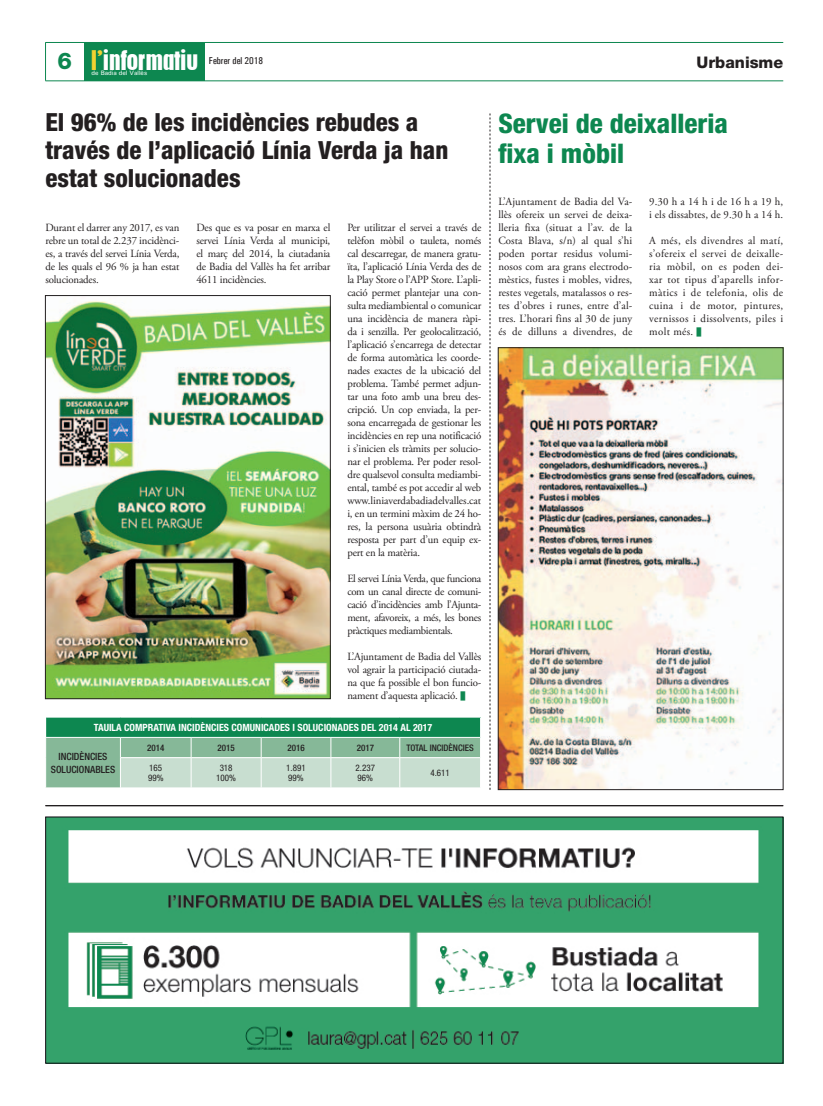
<style>
.page{position:relative;width:823px;height:1106px;background:#fff}
.page>*{position:absolute;margin:0;border:0;box-sizing:border-box;transform-origin:0 0}
.t1{font:800 condensed 27px/30px "Helvetica Neue LT Std";color:#0d8750}
.t2{font:800 condensed 25px/28px "Helvetica Neue LT Std";color:#231f20}
.t3{font:800 23px "Helvetica Neue LT Std";color:#0d8750}
.t4{font:22.3px "Pilsen Plakat";color:#fff}
.t5{font:800 16px "Helvetica Neue LT Std";color:#231f20}
.t6{font:11px/13px "Adobe Garamond Pro";letter-spacing:-.015em;color:#231f20;text-align:justify}
.t7{font:11px/13px "Adobe Garamond Pro";letter-spacing:.01em;color:#231f20}
.t8{font:700 condensed 10px "Helvetica Neue LT Std";color:#fff}
.t9{font:500 condensed 10px/13px "Helvetica Neue LT Std";color:#231f20;text-align:center}
.t10{font:500 condensed 10px "Univers";color:#231f20}
.t11{font:condensed 9px/10px "Helvetica Neue LT Std";color:#231f20}
.t12{font:500 condensed 9px "Helvetica Neue LT Std";color:#231f20}
.t13{font:500 6.4px "Univers";color:#fff}
.s1{color:#f2d231}
.s2{color:#0d8750}
</style>
<div class="page">
<hr style="left:45px;top:805px;width:737px;height:1px;background:#231f20">
<img style="left:47px;top:818px;width:733px;height:243px">
<hr style="left:45px;top:42px;width:737px;height:1px;background:#0d8750">
<hr style="left:45px;top:81px;width:737px;height:1px;background:#0d8750">
<hr style="left:45px;top:42px;width:1px;height:39px;background:#0d8750">
<div style="left:84px;top:42px;width:121px;height:39px;background:#0d8750"></div>
<svg style="left:489px;top:113px;width:1px;height:676px"></svg>
<img style="left:47px;top:301px;width:281px;height:396px">
<div style="left:45px;top:295px;width:285px;height:404px;border:1px solid #231f20"></div>
<img style="left:500px;top:349px;width:280px;height:438px">
<div style="left:498px;top:347px;width:284px;height:442px;border:1px solid #231f20"></div>
<svg style="left:45px;top:717px;width:436px;height:71px;background:#81ba9c"></svg>
<hr style="left:120px;top:787px;width:71px;height:1px;background:#fff">
<hr style="left:191px;top:787px;width:70px;height:1px;background:#fff">
<hr style="left:261px;top:787px;width:70px;height:1px;background:#fff">
<hr style="left:331px;top:787px;width:68px;height:1px;background:#fff">
<hr style="left:399px;top:787px;width:81px;height:1px;background:#fff">
<h3 class="t4" style="left:91px;top:42px;width:108px"><span class="s1">l'</span>informatiu</h3>
<h3 class="t5" style="left:696px;top:53px;width:88px">Urbanisme</h3>
<h3 class="t3" style="left:58px;top:47px;width:16px">6</h3>
<p class="t10" style="left:209px;top:55px;width:56px">Febrer del 2018</p>
<p class="t13" style="left:91px;top:69px;width:57px">de Badia del Vallès</p>
<h2 class="t2" style="left:45px;top:108px;width:404px">El 96% de les incidències rebudes a través de l’aplicació Línia Verda ja han estat solucionades</h2>
<h1 class="t1" style="left:498px;top:108px;width:231px">Servei de deixalleria fixa i mòbil</h1>
<p class="t6" style="left:45px;top:221px;width:135px">Durant el darrer any 2017, es van rebre un total de 2.237 incidènci&shy;es, a través del servei Línia Verda, de les quals el 96 % ja han estat solucionades.</p>
<p class="t7" style="left:649px;top:195px;width:135px">9.30 h a 14 h i de 16 h a 19 h, i els dissabtes, de 9.30 h a 14 h.</p>
<p class="t6" style="left:649px;top:234px;width:135px">A més, els divendres al matí, s’ofereix el servei de deixalle&shy;ria mòbil, on es poden dei&shy;xar tot tipus d’aparells infor&shy;màtics i de telefonia, olis de cuina i de motor, pintures, vernissos i dissolvents, piles i molt més. <span class="s2">■</span></p>
<p class="t6" style="left:498px;top:195px;width:135px">L’Ajuntament de Badia del Va&shy;llès ofereix un servei de deixa&shy;lleria fixa (situat a l’av. de la Costa Blava, s/n) al qual s’hi poden portar residus volumi&shy;nosos com ara grans electrodo&shy;mèstics, fustes i mobles, vidres, restes vegetals, matalassos o res&shy;tes d’obres i runes, entre d’al&shy;tres. L’horari fins al 30 de juny és de dilluns a divendres, de</p>
<p class="t6" style="left:196px;top:221px;width:135px">Des que es va posar en marxa el servei Línia Verda al municipi, el març del 2014, la ciutadania de Badia del Vallès ha fet arribar 4611 incidències.</p>
<p class="t6" style="left:347px;top:221px;width:135px">Per utilitzar el servei a través de telèfon mòbil o tauleta, només cal descarregar, de manera gratu&shy;ïta, l’aplicació Línia Verda des de la Play Store o l’APP Store. L’apli&shy;cació permet plantejar una con&shy;sulta mediambiental o comunicar una incidència de manera ràpi&shy;da i senzilla. Per geolocalització, l’aplicació s’encarrega de detectar de forma automàtica les coorde&shy;nades exactes de la ubicació del problema. També permet adjun&shy;tar una foto amb una breu des&shy;cripció. Un cop enviada, la per&shy;sona encarregada de gestionar les incidències en rep una notificació i s’inicien els tràmits per solucio&shy;nar el problema. Per poder resol&shy;dre qualsevol consulta mediambi&shy;ental, també es pot accedir al web www.liniaverdabadiadelvalles.cat i, en un termini màxim de 24 ho&shy;res, la persona usuària obtindrà resposta per part d’un equip ex&shy;pert en la matèria.</p>
<p class="t6" style="left:347px;top:572px;width:135px">El servei Línia Verda, que funciona com un canal directe de comuni&shy;cació d’incidències amb l’Ajunta&shy;ment, afavoreix, a més, les bones pràctiques mediambientals.</p>
<p class="t6" style="left:347px;top:650px;width:135px">L’Ajuntament de Badia del Vallès vol agrair la participació ciutada&shy;na que fa possible el bon funcio&shy;nament d’aquesta aplicació. <span class="s2">■</span></p>
<p class="t8" style="left:94px;top:721px;width:340px">TAUILA COMPRATIVA INCIDÈNCIES COMUNICADES I SOLUCIONADES DEL 2014 AL 2017</p>
<p class="t9" style="left:51px;top:749px;width:66px">INCIDÈNCIES<br>SOLUCIONABLES</p>
<p class="t12" style="left:147px;top:742px;width:19px">2014</p>
<p class="t12" style="left:217px;top:742px;width:19px">2015</p>
<p class="t12" style="left:287px;top:742px;width:19px">2016</p>
<p class="t12" style="left:356px;top:742px;width:19px">2017</p>
<p class="t12" style="left:406px;top:742px;width:69px">TOTAL INCIDÈNCIES</p>
<p class="t11" style="left:148px;top:762px;width:17px">165<br>99%</p>
<p class="t11" style="left:216px;top:762px;width:21px;text-align:center">318<br>100%</p>
<p class="t11" style="left:286px;top:762px;width:21px">1.891<br>99%</p>
<p class="t11" style="left:355px;top:762px;width:21px">2.237<br>96%</p>
<p class="t11" style="left:430px;top:767px;width:21px">4.611</p>
</div>
